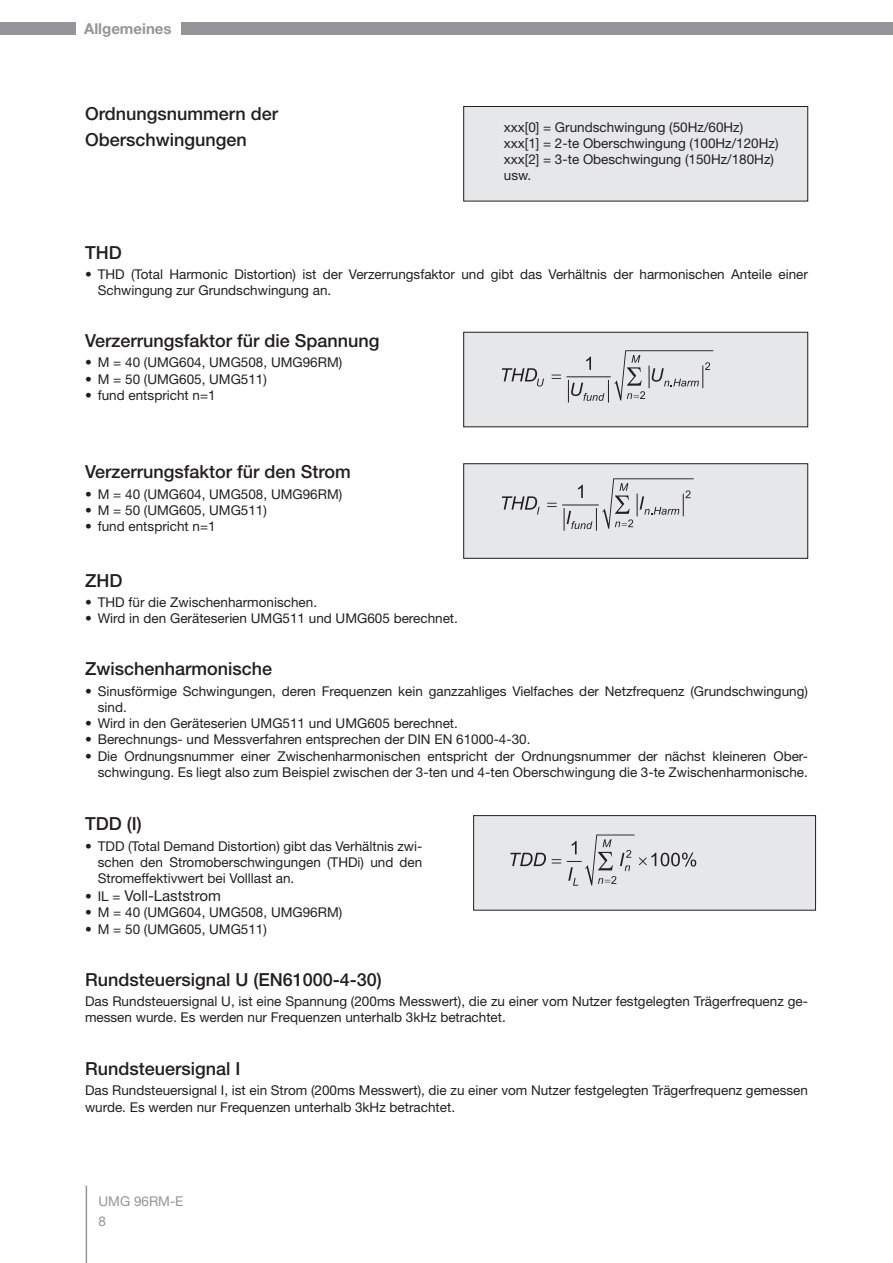
<style>
.page{position:relative;width:893px;height:1263px;background:#fff}
.page>*{position:absolute;margin:0;border:0;box-sizing:border-box;transform-origin:0 0}
.t1{font:500 18px/25.8px "Helvetica Neue LT";color:#231f20}
.t2{font:15px "Helvetica Neue LT";color:#231f20}
.t3{font:700 15px "Helvetica Neue LT";color:#939598}
.t4{font:13.5px/16.2px "Helvetica Neue LT";color:#231f20}
.t5{font:13.5px/19.5px "Helvetica Neue LT";color:#939598}
.s1{font-size:13.5px}
</style>
<div class="page">
<div style="left:181px;top:22px;width:711px;height:13px;background:#939598"></div>
<div style="left:0;top:22px;width:75px;height:13px;background:#939598"></div>
<hr style="left:86px;top:1185px;width:1px;height:78px;background:#939598">
<div style="left:464px;top:332px;width:344px;height:95px;background:#e6e7e9"></div>
<div style="left:463px;top:332px;width:345px;height:95px;border:1px solid #231f20"></div>
<hr style="left:566px;top:376px;width:45px;height:1px;background:#231f20">
<svg style="left:502px;top:368px;width:42px;height:18px"></svg>
<svg style="left:552px;top:375px;width:9px;height:4px"></svg>
<svg style="left:568px;top:350px;width:145px;height:52px"></svg>
<div style="left:464px;top:464px;width:344px;height:94px;background:#e6e7e9"></div>
<div style="left:463px;top:463px;width:345px;height:95px;border:1px solid #231f20"></div>
<hr style="left:562px;top:505px;width:37px;height:1px;background:#231f20">
<svg style="left:502px;top:496px;width:38px;height:19px"></svg>
<svg style="left:547px;top:503px;width:10px;height:4px"></svg>
<svg style="left:564px;top:478px;width:130px;height:53px"></svg>
<div style="left:474px;top:816px;width:341px;height:94px;background:#e6e7e9"></div>
<div style="left:473px;top:815px;width:343px;height:95px;border:1px solid #231f20"></div>
<svg style="left:510px;top:853px;width:36px;height:13px"></svg>
<svg style="left:552px;top:859px;width:9px;height:4px"></svg>
<svg style="left:567px;top:834px;width:129px;height:52px"></svg>
<div style="left:464px;top:106px;width:344px;height:95px;background:#e6e7e9"></div>
<div style="left:463px;top:106px;width:345px;height:95px;border:1px solid #231f20"></div>
<p class="t3" style="left:84px;top:19px;width:89px">Allgemeines</p>
<h1 class="t1" style="left:85px;top:101px;width:195px">Ordnungsnummern der<br>Oberschwingungen</h1>
<p class="t4" style="left:504px;top:119px;width:276px">xxx[0] = Grundschwingung (50Hz/60Hz) xxx[1] = 2-te Oberschwingung (100Hz/120Hz) xxx[2] = 3-te Obeschwingung (150Hz/180Hz) usw.</p>
<h1 class="t1" style="left:85px;top:239px;width:38px">THD</h1>
<p class="t4" style="left:98px;top:266px;width:712px;text-indent:-13px">• THD (Total Harmonic Distortion) ist der Verzerrungsfaktor und gibt das Verhältnis der harmonischen Anteile einer<br>Schwingung zur Grundschwingung an.</p>
<h1 class="t1" style="left:85px;top:327px;width:296px">Verzerrungsfaktor für die Spannung</h1>
<p class="t4" style="left:85px;top:354px;width:259px">• M = 40 (UMG604, UMG508, UMG96RM)</p>
<p class="t4" style="left:85px;top:370px;width:183px">• M = 50 (UMG605, UMG511)</p>
<p class="t4" style="left:85px;top:387px;width:132px">• fund entspricht n=1</p>
<h1 class="t1" style="left:85px;top:459px;width:267px">Verzerrungsfaktor für den Strom</h1>
<p class="t4" style="left:85px;top:486px;width:259px">• M = 40 (UMG604, UMG508, UMG96RM)</p>
<p class="t4" style="left:85px;top:502px;width:183px">• M = 50 (UMG605, UMG511)</p>
<p class="t4" style="left:85px;top:518px;width:132px">• fund entspricht n=1</p>
<h1 class="t1" style="left:85px;top:567px;width:39px">ZHD</h1>
<p class="t4" style="left:85px;top:594px;width:234px">• THD für die Zwischenharmonischen.</p>
<p class="t4" style="left:85px;top:610px;width:374px">• Wird in den Geräteserien UMG511 und UMG605 berechnet.</p>
<h1 class="t1" style="left:85px;top:656px;width:189px">Zwischenharmonische</h1>
<p class="t4" style="left:98px;top:683px;width:712px;text-indent:-13px">• Sinusförmige Schwingungen, deren Frequenzen kein ganzzahliges Vielfaches der Netzfrequenz (Grundschwingung) sind.</p>
<p class="t4" style="left:85px;top:715px;width:374px">• Wird in den Geräteserien UMG511 und UMG605 berechnet.</p>
<p class="t4" style="left:85px;top:731px;width:447px">• Berechnungs- und Messverfahren entsprechen der DIN EN 61000-4-30.</p>
<p class="t4" style="left:85px;top:747px;width:724px;text-align:right">• Die Ordnungsnummer einer Zwischenharmonischen entspricht der Ordnungsnummer der nächst kleineren Ober&shy;schwingung. Es liegt also zum Beispiel zwischen der 3-ten und 4-ten Oberschwingung die 3-te Zwischenharmonische.</p>
<h1 class="t1" style="left:85px;top:811px;width:58px">TDD (I)</h1>
<p class="t4" style="left:98px;top:838px;width:326px;text-align:justify;text-indent:-13px">• TDD (Total Demand Distortion) gibt das Verhältnis zwi&shy;schen den Stromoberschwingungen (THDi) und den Stromeffektivwert bei Volllast an.</p>
<p class="t2" style="left:85px;top:887px;width:137px"><span class="s1">• IL =</span> Voll-Laststrom</p>
<p class="t4" style="left:85px;top:904px;width:259px">• M = 40 (UMG604, UMG508, UMG96RM)</p>
<p class="t4" style="left:85px;top:920px;width:183px">• M = 50 (UMG605, UMG511)</p>
<h1 class="t1" style="left:85px;top:966px;width:298px">Rundsteuersignal U (EN61000-4-30)</h1>
<p class="t4" style="left:85px;top:993px;width:724px">Das Rundsteuersignal U, ist eine Spannung (200ms Messwert), die zu einer vom Nutzer festgelegten Trägerfrequenz ge&shy;messen wurde. Es werden nur Frequenzen unterhalb 3kHz betrachtet.</p>
<h1 class="t1" style="left:85px;top:1055px;width:157px">Rundsteuersignal I</h1>
<p class="t4" style="left:85px;top:1082px;width:724px">Das Rundsteuersignal I, ist ein Strom (200ms Messwert), die zu einer vom Nutzer festgelegten Trägerfrequenz gemessen wurde. Es werden nur Frequenzen unterhalb 3kHz betrachtet.</p>
<p class="t5" style="left:99px;top:1192px;width:87px">UMG 96RM-E<br>8</p>
</div>
